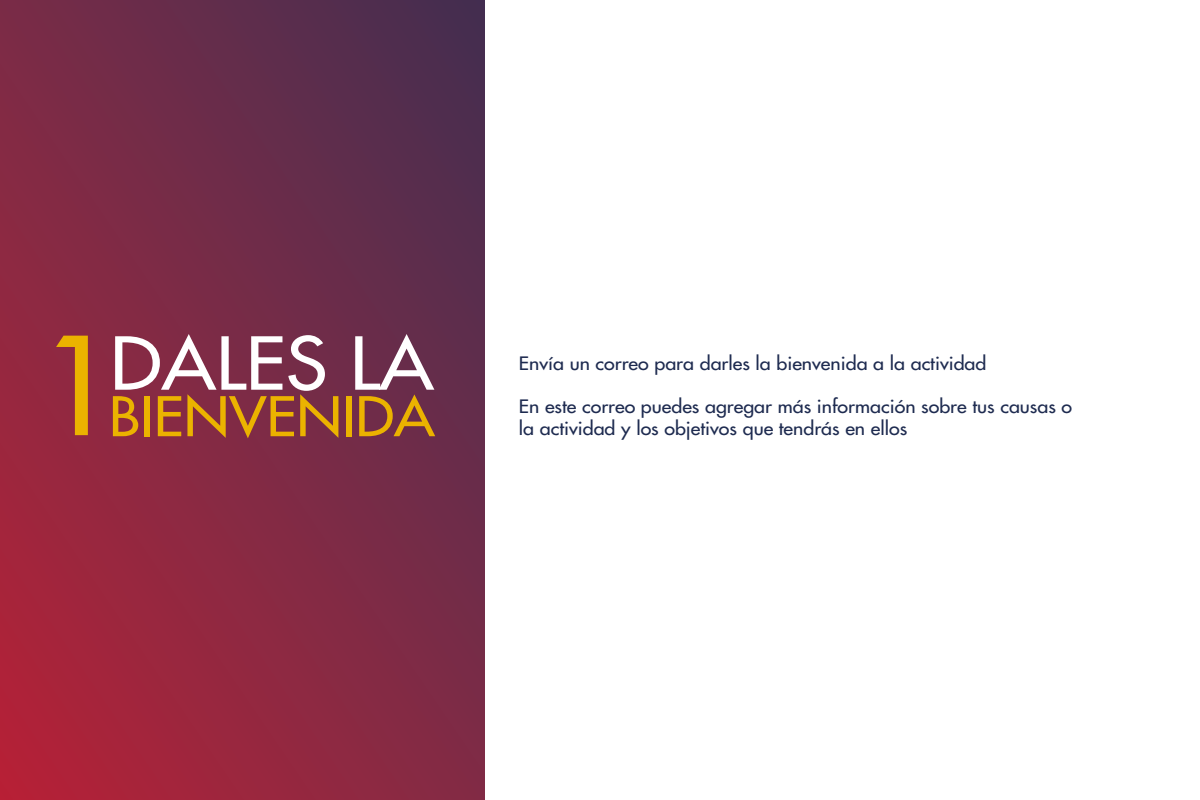
<style>
.page{position:relative;width:1200px;height:800px;background:#fff}
.page>*{position:absolute;margin:0;border:0;box-sizing:border-box;transform-origin:0 0}
.t1{font:500 132px "Futura Std";color:#ebb300;scale:1.09 1}
.t2{font:500 70.9px "Futura Std";color:#fff;scale:1.09 1}
.t3{font:500 53.2px "Futura Std";color:#ebb300;scale:1.09 1}
.t4{font:500 18px/21.6px "Futura Std";color:#1e2b50;scale:1.09 1}
</style>
<div class="page">
<svg style="left:0;top:0;width:484px;height:800px;background:#7d2a45"></svg>
<h1 class="t1" style="left:38px;top:304px;width:78px">1</h1>
<h2 class="t2" style="left:110px;top:319px;width:298px">DALES LA</h2>
<h3 class="t3" style="left:109px;top:383px;width:300px">BIENVENIDA</h3>
<p class="t4" style="left:519px;top:353px;width:430px">Envía un correo para darles la bienvenida a la actividad</p>
<p class="t4" style="left:519px;top:396px;width:509px">En este correo puedes agregar más información sobre tus causas o la actividad y los objetivos que tendrás en ellos</p>
</div>
